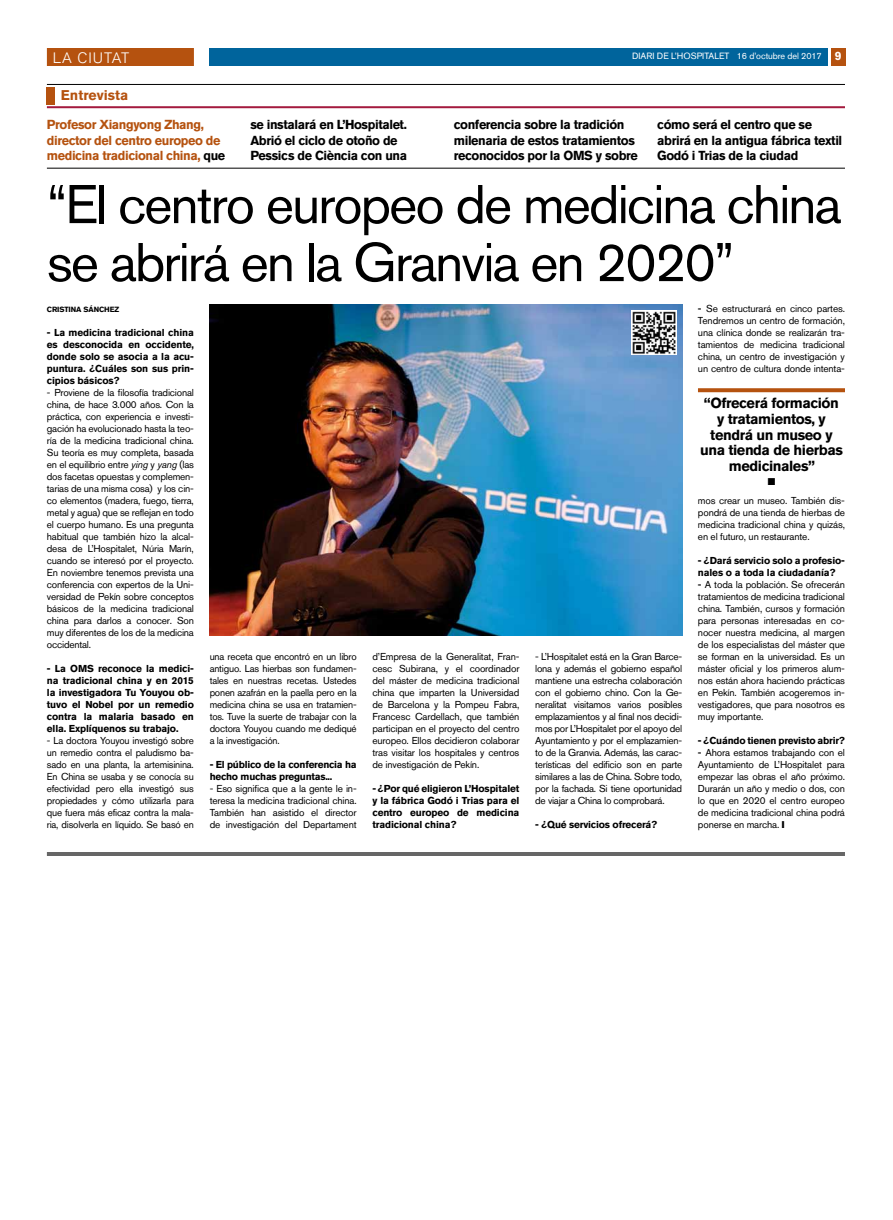
<style>
.page{position:relative;width:893px;height:1220px;background:#fff}
.page>*{position:absolute;margin:0;border:0;box-sizing:border-box;transform-origin:0 0}
.t1{font:54px/58px "Akzidenz Grotesk BQ";letter-spacing:-.035em;color:#000}
.t2{font:300 15px "Akzidenz Grotesk BQ";letter-spacing:.06em;color:#fff}
.t3{font:700 14.5px/15.7px "Akzidenz Grotesk BQ";letter-spacing:-.03em;color:#000;text-align:center}
.t4{font:700 14px "Akzidenz Grotesk BQ";color:#b5520f}
.t5{font:700 13px/15.5px "Akzidenz Grotesk BQ";letter-spacing:-.03em;color:#000}
.t6{font:700 13px/15.5px "Akzidenz Grotesk BQ";letter-spacing:-.03em;color:#b5520f}
.t7{font:10px/12px "Akzidenz Grotesk BQ";letter-spacing:-.015em;color:#000;text-align:justify}
.t8{font:700 10px/12px "Akzidenz Grotesk BQ";letter-spacing:-.015em;color:#000;text-align:justify}
.t9{font:10px "Zapf Dingbats ITC";color:#000}
.t10{font:9px "Akzidenz Grotesk BQ";color:#fff}
.t11{font:700 7.5px "Akzidenz Grotesk BQ";letter-spacing:-.015em;color:#000}
.s1{font-style:inherit}
.s2{font-weight:700;font-size:12px}
.s3{color:#000}
.s4{font-style:italic}
.s5{font-weight:500}
</style>
<div class="page">
<div style="left:210px;top:48px;width:618px;height:18px;background:#00649c"></div>
<div style="left:831px;top:48px;width:14px;height:18px;background:#b5520f"></div>
<div style="left:47px;top:48px;width:147px;height:18px;background:#b5520f"></div>
<hr style="left:47px;top:84px;width:798px;height:1px;background:#000">
<div style="left:47px;top:87px;width:8px;height:17px;background:#b5520f"></div>
<svg style="left:698px;top:388px;width:147px;height:4px"></svg>
<hr style="left:47px;top:106px;width:798px;height:2px;background:#a41a3e">
<hr style="left:47px;top:168px;width:798px;height:1px;background:#000">
<img style="left:210px;top:304px;width:472px;height:332px">
<hr style="left:47px;top:852px;width:798px;height:4px;background:#666">
<img style="left:631px;top:310px;width:45px;height:45px">
<h2 class="t2" style="left:53px;top:49px;width:78px">LA CIUTAT</h2>
<p class="t10" style="left:632px;top:51px;width:211px">DIARI DE L’HOSPITALET <span class="s1">16 d’octubre del 2017</span> <span class="s2">9</span></p>
<h3 class="t4" style="left:61px;top:87px;width:69px">Entrevista</h3>
<h3 class="t6" style="left:47px;top:117px;width:180px">Profesor Xiangyong Zhang, director del centro europeo de medicina tradicional china, <span class="s3">que</span></h3>
<h3 class="t5" style="left:250px;top:117px;width:158px">se instalará en L’Hospitalet.<br>Abrió el ciclo de otoño de<br>Pessics de Ciència con una</h3>
<h3 class="t5" style="left:454px;top:117px;width:186px">conferencia sobre la tradición milenaria de estos tratamientos reconocidos por la OMS y sobre</h3>
<h3 class="t5" style="left:657px;top:117px;width:187px">cómo será el centro que se abrirá en la antigua fábrica textil<br>Godó i Trias de la ciudad</h3>
<h1 class="t1" style="left:47px;top:175px;width:796px">“El centro europeo de medicina china se abrirá en la Granvia en 2020”</h1>
<p class="t11" style="left:47px;top:305px;width:74px">cristina sánchez</p>
<p class="t8" style="left:47px;top:327px;width:149px">- La medicina tradicional china es desconocida en occidente, donde solo se asocia a la acu&shy;puntura. ¿Cuáles son sus prin&shy;cipios básicos?</p>
<p class="t7" style="left:47px;top:386px;width:149px">- Proviene de la filosofía tradicional china, de hace 3.000 años. Con la práctica, con experiencia e investi&shy;gación ha evolucionado hasta la teo&shy;ría de la medicina tradicional china.<br>Su teoría es muy completa, basada en el equilibrio entre <span class="s4">ying</span> y <span class="s4">yang</span> (las dos facetas opuestas y complemen&shy;tarias de una misma cosa) y los cin&shy;co elementos (madera, fuego, tierra, metal y agua) que se reflejan en todo el cuerpo humano. Es una pregunta habitual que también hizo la alcal&shy;desa de L’Hospitalet, Núria Marín, cuando se interesó por el proyecto.<br>En noviembre tenemos prevista una conferencia con expertos de la Uni&shy;versidad de Pekín sobre conceptos básicos de la medicina tradicional china para darlos a conocer. Son muy diferentes de los de la medicina occidental.</p>
<p class="t8" style="left:47px;top:663px;width:149px">- La OMS reconoce la medici&shy;na tradicional china y en 2015 la investigadora Tu Youyou ob&shy;tuvo el Nobel por un remedio contra la malaria basado en ella. Explíquenos su trabajo.</p>
<p class="t7" style="left:47px;top:734px;width:149px">- La doctora Youyou investigó sobre un remedio contra el paludismo ba&shy;sado en una planta, la artemisinina.<br>En China se usaba y se conocía su efectividad pero ella investigó sus propiedades y cómo utilizarla para que fuera más eficaz contra la mala&shy;ria, disolverla en líquido. Se basó en</p>
<p class="t7" style="left:698px;top:302px;width:149px"><span class="s5">-</span> Se estructurará en cinco partes.<br>Tendremos un centro de formación, una clínica donde se realizarán tra&shy;tamientos de medicina tradicional china, un centro de investigación y un centro de cultura donde intenta-</p>
<h3 class="t3" style="left:700px;top:395px;width:144px">“Ofrecerá formación y tratamientos, y tendrá un museo y una tienda de hierbas medicinales”</h3>
<p class="t9" style="left:768px;top:477px;width:9px">■</p>
<p class="t7" style="left:698px;top:494px;width:149px">mos crear un museo. También dis&shy;pondrá de una tienda de hierbas de medicina tradicional china y quizás, en el futuro, un restaurante.</p>
<p class="t8" style="left:698px;top:555px;width:148px">- ¿Dará servicio solo a profesio&shy;nales o a toda la ciudadanía?</p>
<p class="t7" style="left:698px;top:578px;width:149px"><span class="s5">-</span> A toda la población. Se ofrecerán tratamientos de medicina tradicional china. También, cursos y formación para personas interesadas en co&shy;nocer nuestra medicina, al margen de los especialistas del máster que se forman en la universidad. Es un máster oficial y los primeros alum&shy;nos están ahora haciendo prácticas en Pekín. También acogeremos in&shy;vestigadores, que para nosotros es muy importante.</p>
<p class="t8" style="left:698px;top:735px;width:149px">- ¿Cuándo tienen previsto abrir?</p>
<p class="t7" style="left:698px;top:746px;width:149px"><span class="s5">-</span> Ahora estamos trabajando con el Ayuntamiento de L’Hospitalet para empezar las obras el año próximo.<br>Durarán un año y medio o dos, con lo que en 2020 el centro europeo de medicina tradicional china podrá ponerse en marcha.</p>
<p class="t7" style="left:372px;top:650px;width:149px">d’Empresa de la Generalitat, Fran&shy;cesc Subirana, y el coordinador del máster de medicina tradicional china que imparten la Universidad de Barcelona y la Pompeu Fabra, Francesc Cardellach, que también participan en el proyecto del centro europeo. Ellos decidieron colaborar tras visitar los hospitales y centros de investigación de Pekín.</p>
<p class="t8" style="left:372px;top:783px;width:148px">- ¿Por qué eligieron L’Hospitalet y la fábrica Godó i Trias para el centro europeo de medicina tradicional china?</p>
<p class="t7" style="left:535px;top:650px;width:149px">- L’Hospitalet está en la Gran Barce&shy;lona y además el gobierno español mantiene una estrecha colaboración con el gobierno chino. Con la Ge&shy;neralitat visitamos varios posibles emplazamientos y al final nos decidi&shy;mos por L’Hospitalet por el apoyo del Ayuntamiento y por el emplazamien&shy;to de la Granvia. Además, las carac&shy;terísticas del edificio son en parte similares a las de China. Sobre todo, por la fachada. Si tiene oportunidad de viajar a China lo comprobará.</p>
<p class="t8" style="left:535px;top:819px;width:124px">- ¿Qué servicios ofrecerá?</p>
<p class="t7" style="left:210px;top:650px;width:149px">una receta que encontró en un libro antiguo. Las hierbas son fundamen&shy;tales en nuestras recetas. Ustedes ponen azafrán en la paella pero en la medicina china se usa en tratamien&shy;tos. Tuve la suerte de trabajar con la doctora Youyou cuando me dediqué a la investigación.</p>
<p class="t8" style="left:210px;top:759px;width:148px">- El público de la conferencia ha hecho muchas preguntas...</p>
<p class="t7" style="left:210px;top:782px;width:149px">- Eso significa que a la gente le in&shy;teresa la medicina tradicional china.<br>También han asistido el director de investigación del Departament</p>
</div>
